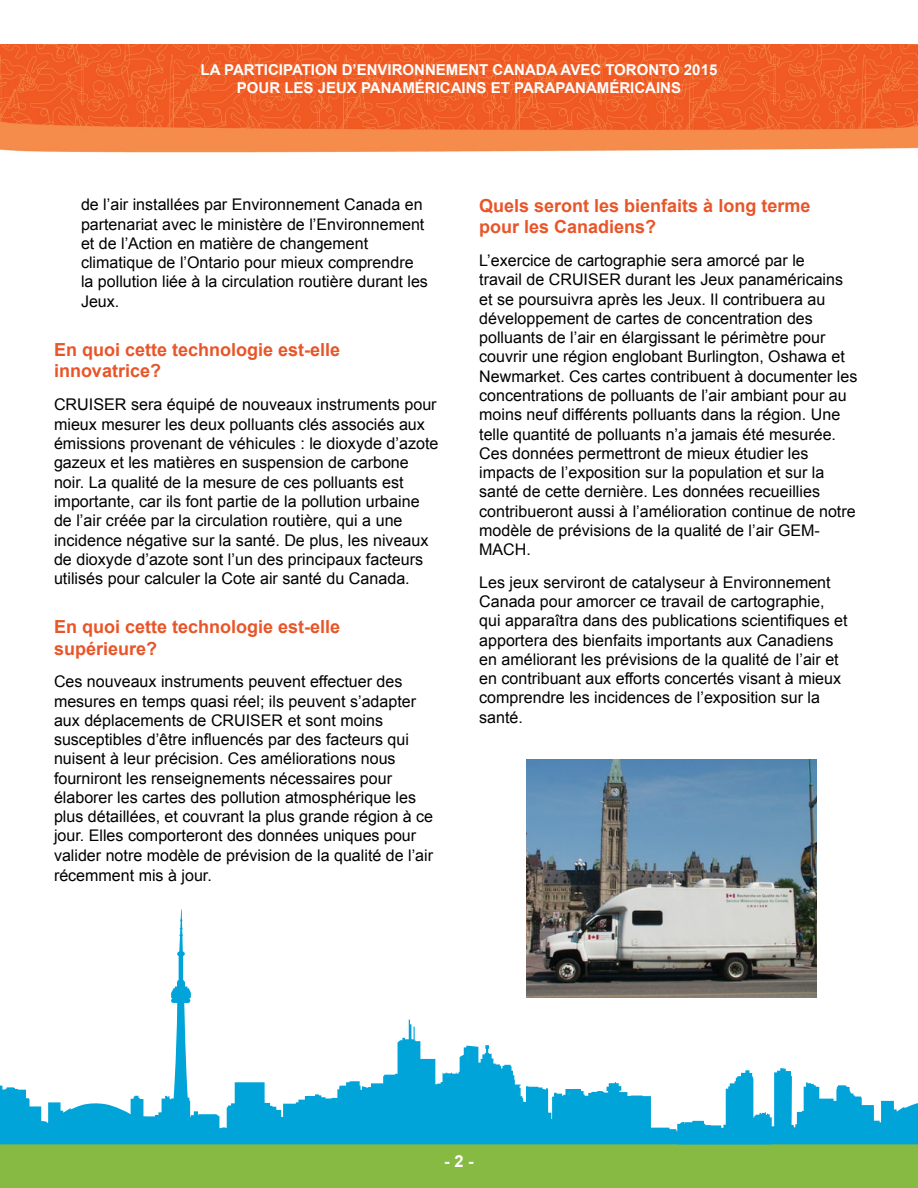
<style>
.page{position:relative;width:918px;height:1188px;background:#fff}
.page>*{position:absolute;margin:0;border:0;box-sizing:border-box;transform-origin:0 0}
.t1{font:700 18px/21.6px "Arial";color:#e85529}
.t2{font:700 16.5px "Arial";color:#fff}
.t3{font:16.2px/19.4px "Arial";color:#000}
.t4{font:16.05px/19.2px "Arial";color:#000}
.t5{font:700 15px/18px "Arial";color:#fff;text-align:center}
</style>
<div class="page">
<img style="left:527px;top:759px;width:289px;height:150px">
<img style="left:0;top:44px;width:918px;height:109px">
<div style="left:0;top:1134px;width:918px;height:54px;background:#87ba42"></div>
<svg style="left:0;top:909px;width:678px;height:235px"></svg>
<svg style="left:678px;top:901px;width:240px;height:243px"></svg>
<svg style="left:0;top:909px;width:146px;height:229px"></svg>
<p class="t5" style="left:201px;top:61px;width:518px">LA PARTICIPATION D’ENVIRONNEMENT CANADA AVEC TORONTO 2015<br>POUR LES JEUX PANAMÉRICAINS ET PARAPANAMÉRICAINS</p>
<p class="t4" style="left:81px;top:195px;width:349px">de l’air installées par Environnement Canada en partenariat avec le ministère de l’Environnement et de l’Action en matière de changement climatique de l’Ontario pour mieux comprendre la pollution liée à la circulation routière durant les Jeux.</p>
<p class="t1" style="left:54px;top:339px;width:288px">En quoi cette technologie est-elle innovatrice?</p>
<p class="t3" style="left:54px;top:395px;width:386px">CRUISER sera équipé de nouveaux instruments pour mieux mesurer les deux polluants clés associés aux émissions provenant de véhicules : le dioxyde d’azote gazeux et les matières en suspension de carbone noir. La qualité de la mesure de ces polluants est importante, car ils font partie de la pollution urbaine de l’air créée par la circulation routière, qui a une incidence négative sur la santé. De plus, les niveaux de dioxyde d’azote sont l’un des principaux facteurs utilisés pour calculer la Cote air santé du Canada.</p>
<p class="t1" style="left:54px;top:616px;width:288px">En quoi cette technologie est-elle supérieure?</p>
<p class="t4" style="left:54px;top:672px;width:381px">Ces nouveaux instruments peuvent effectuer des mesures en temps quasi réel; ils peuvent s’adapter aux déplacements de CRUISER et sont moins susceptibles d’être influencés par des facteurs qui nuisent à leur précision. Ces améliorations nous fourniront les renseignements nécessaires pour élaborer les cartes des pollution atmosphérique les plus détaillées, et couvrant la plus grande région à ce jour. Elles comporteront des données uniques pour valider notre modèle de prévision de la qualité de l’air récemment mis à jour.</p>
<p class="t1" style="left:479px;top:195px;width:333px">Quels seront les bienfaits à long terme pour les Canadiens?</p>
<p class="t4" style="left:479px;top:251px;width:380px">L’exercice de cartographie sera amorcé par le<br>travail de CRUISER durant les Jeux panaméricains et se poursuivra après les Jeux. Il contribuera au développement de cartes de concentration des polluants de l’air en élargissant le périmètre pour couvrir une région englobant Burlington, Oshawa et Newmarket. Ces cartes contribuent à documenter les concentrations de polluants de l’air ambiant pour au moins neuf différents polluants dans la région. Une telle quantité de polluants n’a jamais été mesurée.<br>Ces données permettront de mieux étudier les impacts de l’exposition sur la population et sur la santé de cette dernière. Les données recueillies contribueront aussi à l’amélioration continue de notre modèle de prévisions de la qualité de l’air GEM-MACH.</p>
<p class="t4" style="left:479px;top:573px;width:370px">Les jeux serviront de catalyseur à Environnement Canada pour amorcer ce travail de cartographie, qui apparaîtra dans des publications scientifiques et apportera des bienfaits importants aux Canadiens en améliorant les prévisions de la qualité de l’air et en contribuant aux efforts concertés visant à mieux comprendre les incidences de l’exposition sur la santé.</p>
<p class="t2" style="left:444px;top:1150px;width:31px">- 2 -</p>
</div>
